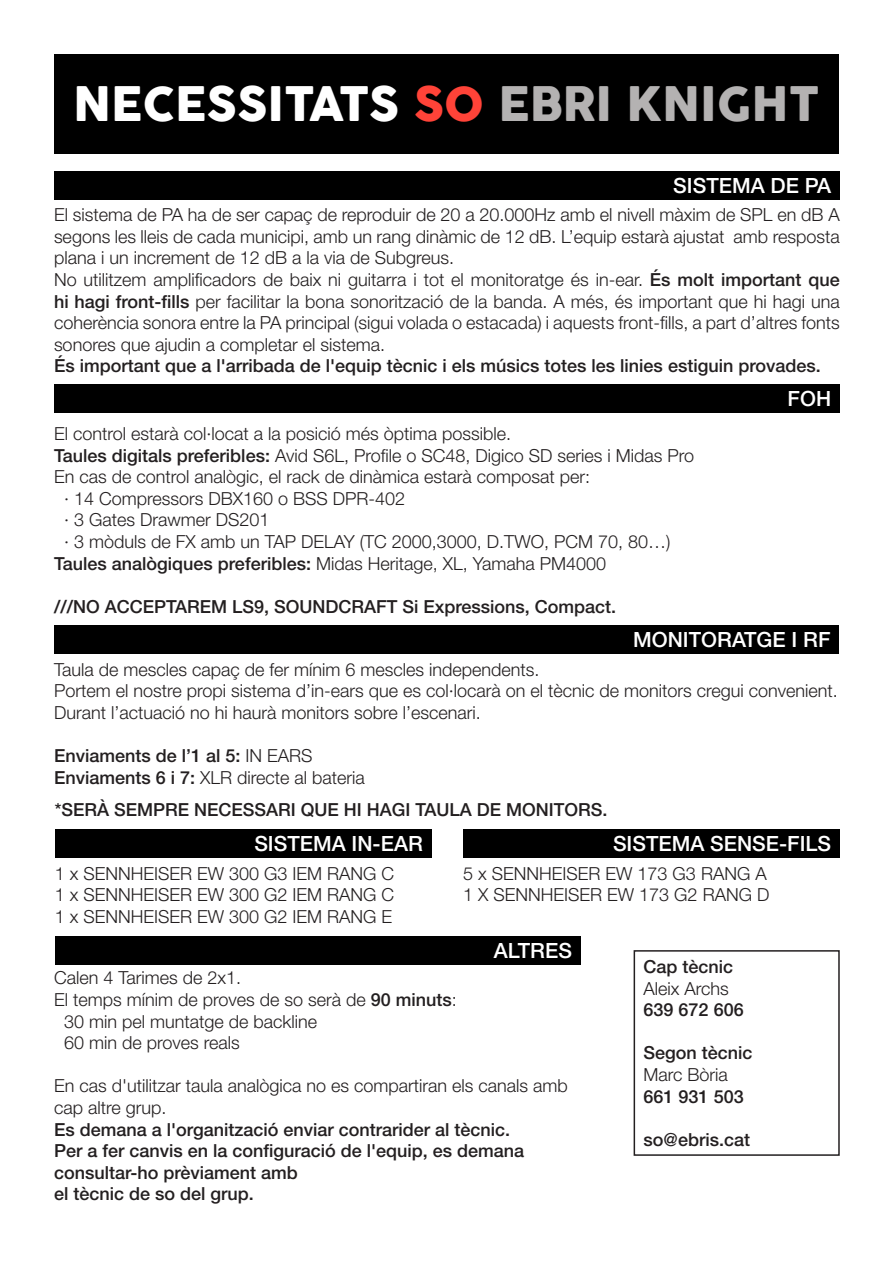
<style>
.page{position:relative;width:893px;height:1263px;background:#fff}
.page>*{position:absolute;margin:0;border:0;box-sizing:border-box;transform-origin:0 0}
.t1{font:46.5px "COCOGOOSE";color:#fff}
.t2{font:500 21px "Helvetica Neue LT Std";color:#fff}
.t3{font:300 18px/21.6px "Helvetica Neue LT Std";color:#231f20;text-align:justify}
.t4{font:500 18px/21.6px "Helvetica Neue LT Std";color:#231f20}
.s1{color:#ff4338}
.s2{color:#b4b2b2}
.s3{font-weight:500}
.s4{font-weight:300}
</style>
<div class="page">
<div style="left:634px;top:950px;width:206px;height:206px;border:2px solid #231f20"></div>
<div style="left:54px;top:54px;width:785px;height:99px;background:#000"></div>
<div style="left:54px;top:171px;width:786px;height:29px;background:#000"></div>
<div style="left:54px;top:625px;width:785px;height:29px;background:#000"></div>
<div style="left:55px;top:936px;width:525px;height:28px;background:#000"></div>
<div style="left:55px;top:829px;width:376px;height:29px;background:#000"></div>
<div style="left:463px;top:829px;width:377px;height:29px;background:#000"></div>
<div style="left:54px;top:384px;width:786px;height:29px;background:#000"></div>
<p class="t1" style="left:73px;top:69px;width:748px">NECESSITATS <span class="s1">SO</span> <span class="s2">EBRI KNIGHT</span></p>
<p class="t2" style="left:673px;top:173px;width:159px">SISTEMA DE PA</p>
<p class="t3" style="left:54px;top:204px;width:787px">El sistema de PA ha de ser capaç de reproduir de 20 a 20.000Hz amb el nivell màxim de SPL en dB A segons les lleis de cada municipi, amb un rang dinàmic de 12 dB. L’equip estarà ajustat amb resposta plana i un increment de 12 dB a la via de Subgreus.</p>
<p class="t3" style="left:54px;top:268px;width:787px">No utilitzem amplificadors de baix ni guitarra i tot el monitoratge és in-ear. <span class="s3">És molt important que hi hagi front-fills</span> per facilitar la bona sonorització de la banda. A més, és important que hi hagi una coherència sonora entre la PA principal (sigui volada o estacada) i aquests front-fills, a part d’altres fonts sonores que ajudin a completar el sistema.</p>
<p class="t4" style="left:54px;top:355px;width:768px">És important que a l'arribada de l'equip tècnic i els músics totes les linies estiguin provades.</p>
<p class="t3" style="left:54px;top:422px;width:459px">El control estarà col·locat a la posició més òptima possible.</p>
<p class="t3" style="left:54px;top:444px;width:642px"><span class="s3">Taules digitals preferibles:</span> Avid S6L, Profile o SC48, Digico SD series i Midas Pro</p>
<p class="t3" style="left:54px;top:466px;width:538px">En cas de control analògic, el rack de dinàmica estarà composat per:</p>
<p class="t3" style="left:64px;top:487px;width:343px">· 14 Compressors DBX160 o BSS DPR-402</p>
<p class="t3" style="left:64px;top:509px;width:207px">· 3 Gates Drawmer DS201</p>
<p class="t3" style="left:64px;top:530px;width:608px">· 3 mòduls de FX amb un TAP DELAY (TC 2000,3000, D.TWO, PCM 70, 80…)</p>
<p class="t4" style="left:54px;top:552px;width:554px">Taules analògiques preferibles: <span class="s4">Midas Heritage, XL, Yamaha PM4000</span></p>
<p class="t4" style="left:54px;top:595px;width:564px">///NO ACCEPTAREM LS9, SOUNDCRAFT Si Expressions, Compact.</p>
<p class="t2" style="left:788px;top:386px;width:45px">FOH</p>
<p class="t2" style="left:633px;top:627px;width:199px">MONITORATGE I RF</p>
<p class="t3" style="left:54px;top:658px;width:487px">Taula de mescles capaç de fer mínim 6 mescles independents.</p>
<p class="t3" style="left:54px;top:680px;width:785px">Portem el nostre propi sistema d’in-ears que es col·locarà on el tècnic de monitors cregui convenient.</p>
<p class="t3" style="left:54px;top:701px;width:428px">Durant l’actuació no hi haurà monitors sobre l’escenari.</p>
<p class="t4" style="left:54px;top:745px;width:260px">Enviaments de l’1 al 5: <span class="s4">IN EARS</span></p>
<p class="t3" style="left:54px;top:766px;width:312px"><span class="s3">Enviaments 6 i 7:</span> XLR directe al bateria</p>
<p class="t4" style="left:55px;top:798px;width:554px">*SERÀ SEMPRE NECESSARI QUE HI HAGI TAULA DE MONITORS.</p>
<p class="t2" style="left:254px;top:831px;width:170px">SISTEMA IN-EAR</p>
<p class="t2" style="left:613px;top:831px;width:220px">SISTEMA SENSE-FILS</p>
<p class="t3" style="left:55px;top:862px;width:341px">1 x SENNHEISER EW 300 G3 IEM RANG C</p>
<p class="t3" style="left:55px;top:884px;width:341px">1 x SENNHEISER EW 300 G2 IEM RANG C</p>
<p class="t3" style="left:55px;top:905px;width:339px">1 x SENNHEISER EW 300 G2 IEM RANG E</p>
<p class="t3" style="left:463px;top:862px;width:305px">5 x SENNHEISER EW 173 G3 RANG A</p>
<p class="t3" style="left:463px;top:884px;width:308px">1 X SENNHEISER EW 173 G2 RANG D</p>
<p class="t2" style="left:494px;top:938px;width:80px">ALTRES</p>
<p class="t3" style="left:54px;top:967px;width:189px">Calen 4 Tarimes de 2x1.</p>
<p class="t3" style="left:54px;top:988px;width:404px">El temps mínim de proves de so serà de <span class="s3">90 minuts</span>:</p>
<p class="t3" style="left:64px;top:1010px;width:255px">30 min pel muntatge de backline</p>
<p class="t3" style="left:64px;top:1032px;width:177px">60 min de proves reals</p>
<p class="t3" style="left:54px;top:1075px;width:515px">En cas d'utilitzar taula analògica no es compartiran els canals amb cap altre grup.</p>
<p class="t4" style="left:54px;top:1118px;width:458px">Es demana a l'organització enviar contrarider al tècnic.</p>
<p class="t4" style="left:54px;top:1140px;width:472px">Per a fer canvis en la configuració de l'equip, es demana consultar-ho prèviament amb</p>
<p class="t4" style="left:54px;top:1183px;width:201px">el tècnic de so del grup.</p>
<p class="t4" style="left:644px;top:955px;width:91px">Cap tècnic</p>
<p class="t3" style="left:644px;top:977px;width:87px">Aleix Archs</p>
<p class="t4" style="left:644px;top:999px;width:102px">639 672 606</p>
<p class="t4" style="left:644px;top:1042px;width:111px">Segon tècnic</p>
<p class="t3" style="left:644px;top:1063px;width:86px">Marc Bòria</p>
<p class="t4" style="left:644px;top:1085px;width:102px">661 931 503</p>
<p class="t4" style="left:644px;top:1128px;width:108px">so@ebris.cat</p>
</div>
